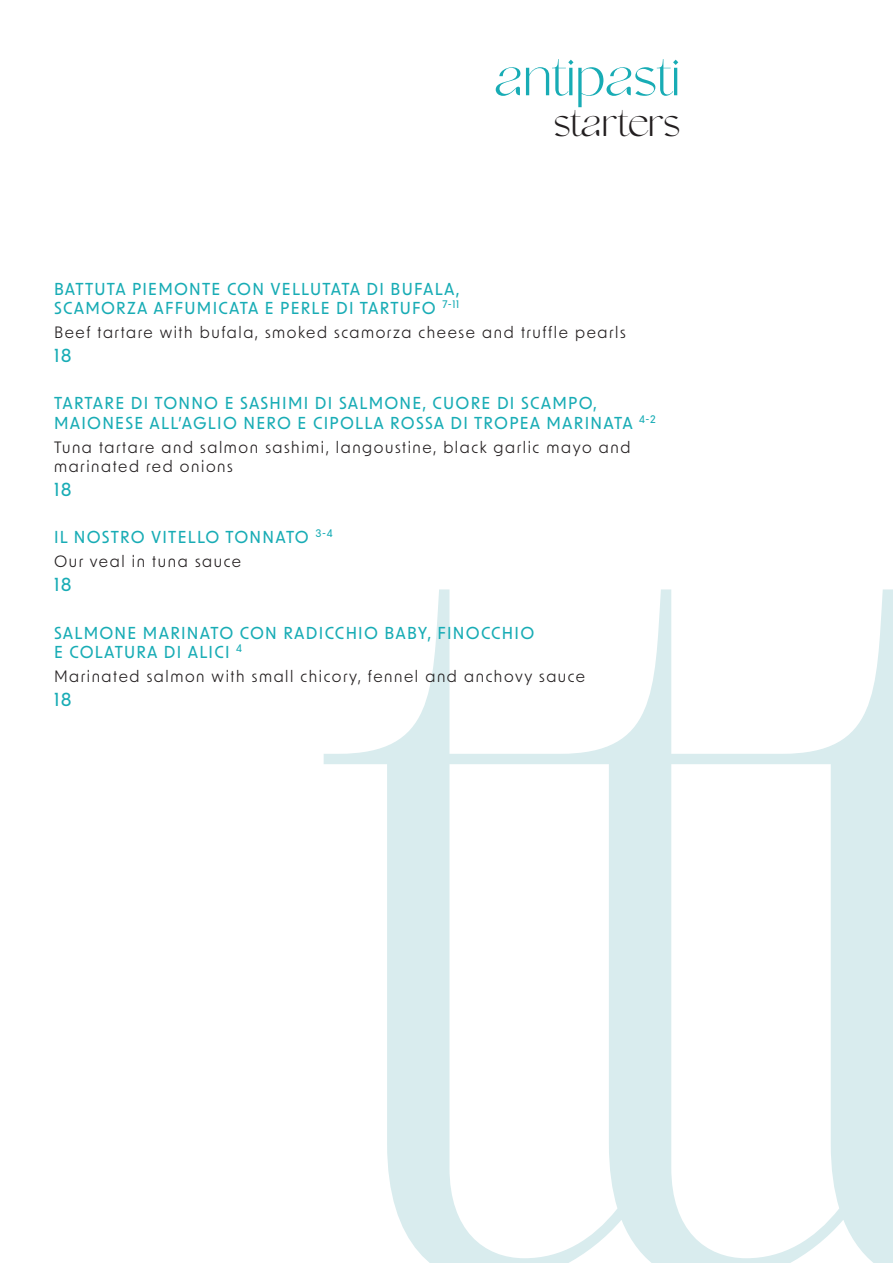
<style>
.page{position:relative;width:893px;height:1263px;background:#fff}
.page>*{position:absolute;margin:0;border:0;box-sizing:border-box;transform-origin:0 0}
.t1{font:55.05px "Rayleigh Glamour";color:#18acb5}
.t2{font:39.6px "Rayleigh Glamour";color:#231f20}
.t3{font:500 18px "New Order";letter-spacing:.075em;color:#18acb5}
.t4{font:500 16.5px/19.5px "New Order";letter-spacing:.075em;color:#18acb5}
.t5{font:15.75px/19.5px "New Order";letter-spacing:.1em;color:#231f20}
</style>
<div class="page">
<svg style="left:324px;top:589px;width:569px;height:674px"></svg>
<p class="t1" style="left:494px;top:46px;width:188px">antipasti</p>
<p class="t2" style="left:554px;top:100px;width:128px">starters</p>
<p class="t4" style="left:54px;top:278px;width:407px">BATTUTA PIEMONTE CON VELLUTATA DI BUFALA,<br>SCAMORZA AFFUMICATA E PERLE DI TARTUFO <sup>7-11</sup></p>
<p class="t5" style="left:54px;top:322px;width:573px">Beef tartare with bufala, smoked scamorza cheese and truffle pearls</p>
<p class="t3" style="left:54px;top:344px;width:19px">18</p>
<p class="t4" style="left:54px;top:393px;width:603px">TARTARE DI TONNO E SASHIMI DI SALMONE, CUORE DI SCAMPO,<br>MAIONESE ALL’AGLIO NERO E CIPOLLA ROSSA DI TROPEA MARINATA <sup>4-2</sup></p>
<p class="t5" style="left:54px;top:436px;width:578px">Tuna tartare and salmon sashimi, langoustine, black garlic mayo and marinated red onions</p>
<p class="t3" style="left:54px;top:478px;width:19px">18</p>
<p class="t4" style="left:54px;top:527px;width:280px">IL NOSTRO VITELLO TONNATO <sup>3-4</sup></p>
<p class="t5" style="left:54px;top:551px;width:189px">Our veal in tuna sauce</p>
<p class="t3" style="left:54px;top:573px;width:19px">18</p>
<p class="t4" style="left:54px;top:622px;width:482px">SALMONE MARINATO CON RADICCHIO BABY, FINOCCHIO<br>E COLATURA DI ALICI <sup>4</sup></p>
<p class="t5" style="left:54px;top:666px;width:533px">Marinated salmon with small chicory, fennel and anchovy sauce</p>
<p class="t3" style="left:54px;top:687px;width:19px">18</p>
</div>
